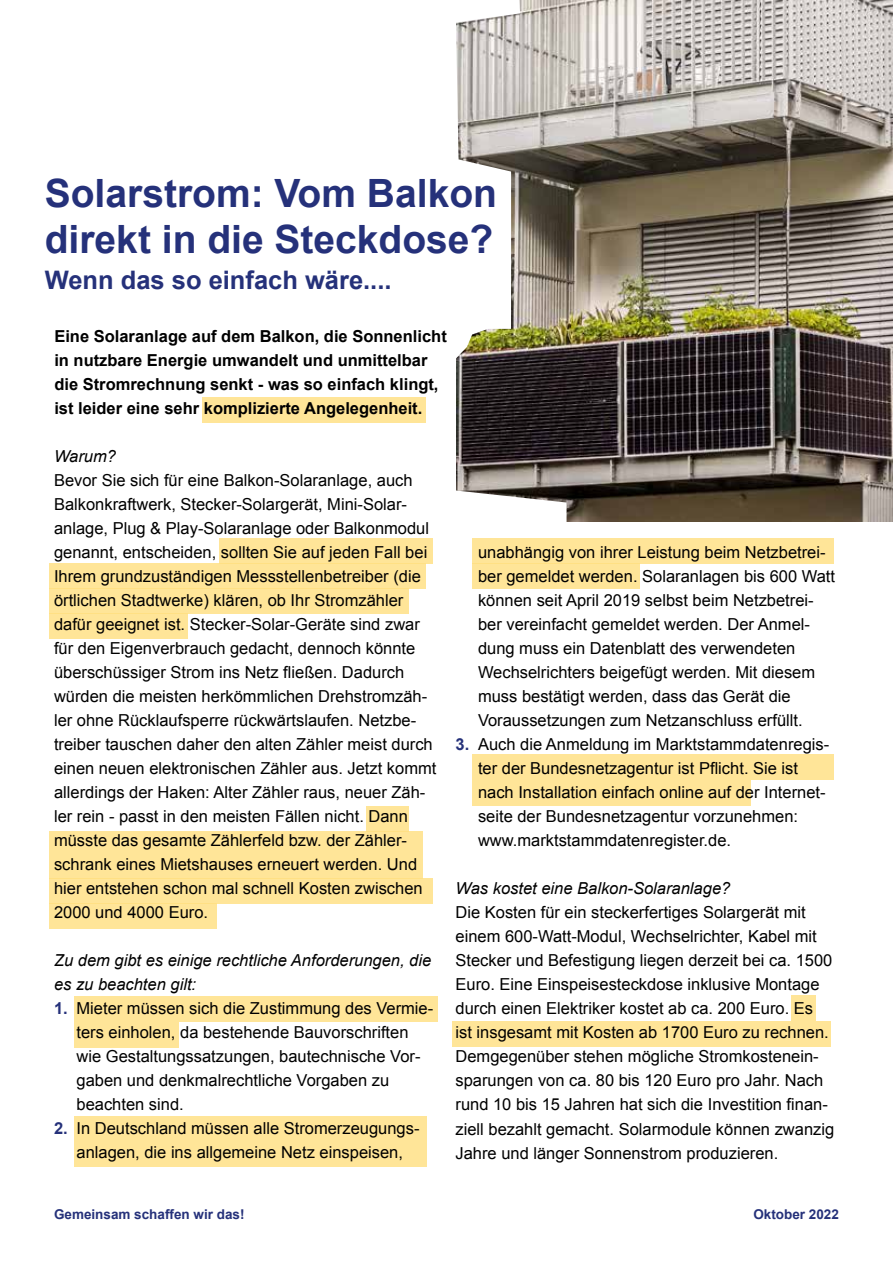
<style>
.page{position:relative;width:893px;height:1263px;background:#fff}
.page>*{position:absolute;margin:0;border:0;box-sizing:border-box;transform-origin:0 0}
.t1{font:700 39px/46.8px "Arial";color:#25317a}
.t2{font:700 25.5px "Arial";color:#25317a}
.t3{font:16.5px/24px "Arial";color:#000}
.t4{font:700 16.5px/24px "Arial";color:#000}
.t5{font:italic 16.5px/24px "Arial";color:#000}
.t6{font:700 13.5px "Arial";color:#25317a}
.s1{font-weight:700;color:#25317a}
</style>
<div class="page">
<img style="left:567px;top:0;width:326px;height:522px">
<svg style="left:187px;top:0;width:380px;height:617px"></svg>
<div style="left:74px;top:997px;width:363px;height:25px;background:#ffe598"></div>
<div style="left:202px;top:397px;width:223px;height:25px;background:#ffe598"></div>
<div style="left:74px;top:1022px;width:105px;height:25px;background:#ffe598"></div>
<div style="left:472px;top:755px;width:361px;height:25px;background:#ffe598"></div>
<div style="left:219px;top:538px;width:214px;height:25px;background:#ffe598"></div>
<div style="left:49px;top:563px;width:376px;height:25px;background:#ffe598"></div>
<div style="left:49px;top:588px;width:360px;height:25px;background:#ffe598"></div>
<div style="left:49px;top:831px;width:374px;height:47px;background:#ffe598"></div>
<div style="left:366px;top:806px;width:43px;height:25px;background:#ffe598"></div>
<div style="left:49px;top:878px;width:384px;height:25px;background:#ffe598"></div>
<div style="left:472px;top:780px;width:278px;height:25px;background:#ffe598"></div>
<div style="left:74px;top:1116px;width:353px;height:50px;background:#ffe598"></div>
<div style="left:472px;top:538px;width:361px;height:25px;background:#ffe598"></div>
<div style="left:452px;top:1021px;width:379px;height:25px;background:#ffe598"></div>
<div style="left:791px;top:996px;width:25px;height:25px;background:#ffe598"></div>
<div style="left:49px;top:613px;width:138px;height:26px;background:#ffe598"></div>
<div style="left:49px;top:903px;width:167px;height:25px;background:#ffe598"></div>
<div style="left:472px;top:563px;width:167px;height:25px;background:#ffe598"></div>
<h1 class="t1" style="left:45px;top:171px;width:454px">Solarstrom: Vom Balkon direkt in die Steckdose?</h1>
<h2 class="t2" style="left:45px;top:264px;width:348px">Wenn das so einfach wäre....</h2>
<p class="t4" style="left:54px;top:325px;width:394px">Eine Solaranlage auf dem Balkon, die Sonnenlicht in nutzbare Energie umwandelt und unmittelbar die Stromrechnung senkt - was so einfach klingt, ist leider eine sehr komplizierte Angelegenheit.</p>
<p class="t5" style="left:54px;top:444px;width:64px">Warum?</p>
<p class="t3" style="left:54px;top:468px;width:384px">Bevor Sie sich für eine Balkon-Solaranlage, auch Balkonkraftwerk, Stecker-Solargerät, Mini-Solar&shy;anlage, Plug &amp; Play-Solaranlage oder Balkonmodul genannt, entscheiden, sollten Sie auf jeden Fall bei Ihrem grundzuständigen Messstellenbetreiber (die örtlichen Stadtwerke) klären, ob Ihr Stromzähler dafür geeignet ist. Stecker-Solar-Geräte sind zwar für den Eigenverbrauch gedacht, dennoch könnte überschüssiger Strom ins Netz fließen. Dadurch würden die meisten herkömmlichen Drehstromzäh&shy;ler ohne Rücklaufsperre rückwärtslaufen. Netzbe&shy;treiber tauschen daher den alten Zähler meist durch einen neuen elektronischen Zähler aus. Jetzt kommt allerdings der Haken: Alter Zähler raus, neuer Zäh&shy;ler rein - passt in den meisten Fällen nicht. Dann müsste das gesamte Zählerfeld bzw. der Zähler&shy;schrank eines Mietshauses erneuert werden. Und hier entstehen schon mal schnell Kosten zwischen 2000 und 4000 Euro.</p>
<p class="t5" style="left:54px;top:949px;width:379px">Zu dem gibt es einige rechtliche Anforderungen, die es zu beachten gilt:</p>
<p class="t3" style="left:77px;top:997px;width:358px;text-indent:-23px"><span class="s1">1.</span> Mieter müssen sich die Zustimmung des Vermie&shy;ters einholen, da bestehende Bauvorschriften wie Gestaltungssatzungen, bautechnische Vor&shy;gaben und denkmalrechtliche Vorgaben zu beachten sind.</p>
<p class="t3" style="left:54px;top:1117px;width:367px;text-align:center"><span class="s1">2.</span> In Deutschland müssen alle Stromerzeugungs&shy;anlagen, die ins allgemeine Netz einspeisen,</p>
<p class="t3" style="left:478px;top:541px;width:359px">unabhängig von ihrer Leistung beim Netzbetrei&shy;ber gemeldet werden. Solaranlagen bis 600 Watt können seit April 2019 selbst beim Netzbetrei&shy;ber vereinfacht gemeldet werden. Der Anmel&shy;dung muss ein Datenblatt des verwendeten Wechselrichters beigefügt werden. Mit diesem muss bestätigt werden, dass das Gerät die Voraussetzungen zum Netzanschluss erfüllt.</p>
<p class="t3" style="left:478px;top:733px;width:353px;text-indent:-23px"><span class="s1">3.</span> Auch die Anmeldung im Marktstammdatenregis&shy;ter der Bundesnetzagentur ist Pflicht. Sie ist nach Installation einfach online auf der Internet&shy;seite der Bundesnetzagentur vorzunehmen: www.marktstammdatenregister.de.</p>
<p class="t5" style="left:455px;top:877px;width:276px">Was kostet eine Balkon-Solaranlage?</p>
<p class="t3" style="left:455px;top:901px;width:380px">Die Kosten für ein steckerfertiges Solargerät mit einem 600-Watt-Modul, Wechselrichter, Kabel mit Stecker und Befestigung liegen derzeit bei ca. 1500<br>Euro. Eine Einspeisesteckdose inklusive Montage durch einen Elektriker kostet ab ca. 200 Euro. Es<br>ist insgesamt mit Kosten ab 1700 Euro zu rechnen.<br>Demgegenüber stehen mögliche Stromkostenein&shy;sparungen von ca. 80 bis 120 Euro pro Jahr. Nach rund 10 bis 15 Jahren hat sich die Investition finan&shy;ziell bezahlt gemacht. Solarmodule können zwanzig Jahre und länger Sonnenstrom produzieren.</p>
<p class="t6" style="left:54px;top:1205px;width:192px">Gemeinsam schaffen wir das!</p>
<p class="t6" style="left:753px;top:1205px;width:87px">Oktober 2022</p>
</div>
